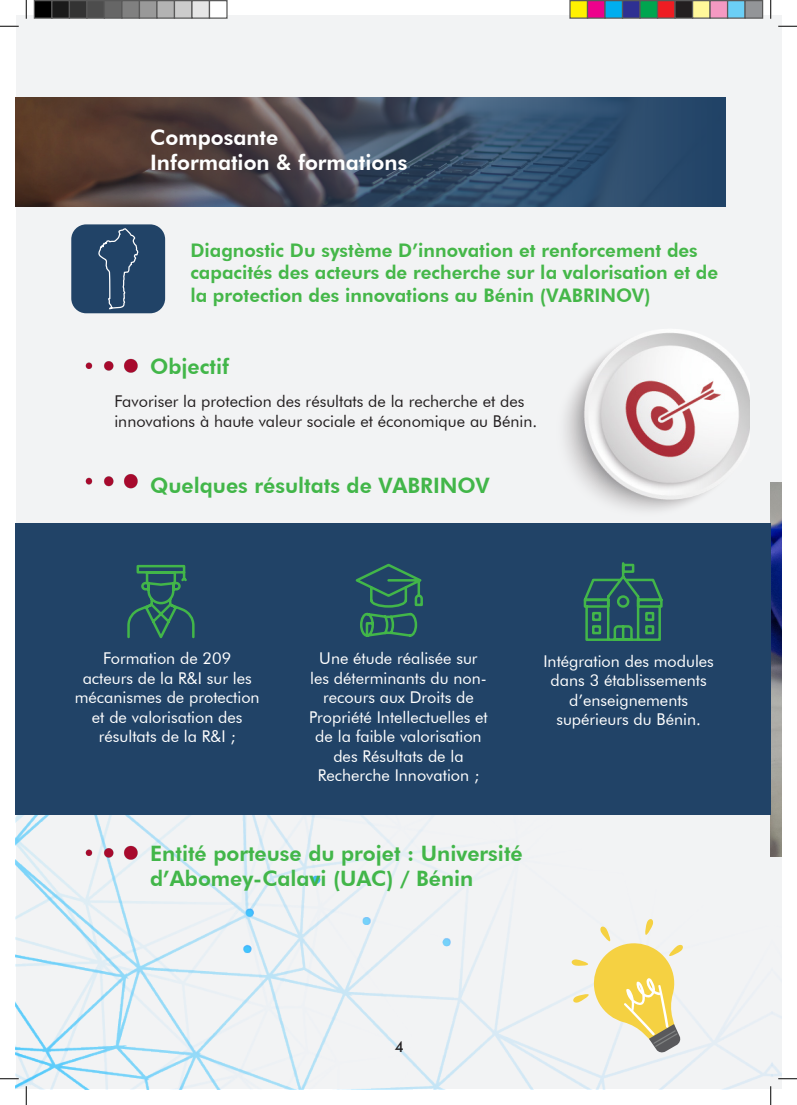
<style>
.page{position:relative;width:797px;height:1105px;background:#fff}
.page>*{position:absolute;margin:0;border:0;box-sizing:border-box;transform-origin:0 0}
.t1{font:800 21.25px/25.5px "Futura BT";color:#42b649}
.t2{font:800 21.25px "Futura BT";color:#fff}
.t3{font:800 18.75px/22.5px "Futura BT";color:#45b749}
.t4{font:16.25px/19.5px "Futura BT";color:#fff;text-align:center}
.t5{font:16.25px/19.5px "Futura BT";color:#231f20}
.t6{font:500 15px "Futura BT";color:#231f20}
</style>
<div class="page">
<div style="left:16px;top:16px;width:765px;height:1073px;background:#f2f3f4"></div>
<img style="left:16px;top:814px;width:754px;height:275px">
<img style="left:770px;top:1012px;width:11px;height:77px">
<img style="left:770px;top:482px;width:11px;height:375px">
<div style="left:16px;top:523px;width:754px;height:291px;background:#214367"></div>
<div style="left:71px;top:224px;width:94px;height:89px;background:#214367;border-radius:15px"></div>
<svg style="left:16px;top:97px;width:709px;height:110px;background:#404756"></svg>
<svg style="left:127px;top:564px;width:68px;height:75px"></svg>
<svg style="left:583px;top:562px;width:80px;height:79px"></svg>
<svg style="left:355px;top:563px;width:68px;height:74px"></svg>
<img style="left:85px;top:358px;width:53px;height:15px">
<img style="left:85px;top:474px;width:53px;height:15px">
<img style="left:80px;top:844px;width:64px;height:24px">
<img style="left:564px;top:329px;width:185px;height:182px">
<svg style="left:571px;top:919px;width:112px;height:134px"></svg>
<svg style="left:98px;top:228px;width:41px;height:82px"></svg>
<svg style="left:0;top:25px;width:19px;height:2px"></svg>
<svg style="left:778px;top:25px;width:19px;height:2px"></svg>
<svg style="left:0;top:1078px;width:19px;height:1px"></svg>
<svg style="left:778px;top:1078px;width:19px;height:1px"></svg>
<svg style="left:25px;top:0;width:2px;height:19px"></svg>
<svg style="left:25px;top:1086px;width:2px;height:19px"></svg>
<svg style="left:770px;top:0;width:1px;height:19px"></svg>
<svg style="left:770px;top:1086px;width:1px;height:19px"></svg>
<div style="left:34px;top:1px;width:18px;height:17px;background:#000"></div>
<div style="left:34px;top:0;width:18px;height:19px;border:1px solid #595959"></div>
<div style="left:52px;top:1px;width:17px;height:17px;background:#1a1a1a"></div>
<div style="left:51px;top:0;width:19px;height:19px;border:1px solid #595959"></div>
<div style="left:69px;top:1px;width:18px;height:17px;background:#333"></div>
<div style="left:69px;top:0;width:19px;height:19px;border:1px solid #595959"></div>
<div style="left:87px;top:1px;width:17px;height:17px;background:#4d4d4d"></div>
<div style="left:86px;top:0;width:19px;height:19px;border:1px solid #595959"></div>
<div style="left:104px;top:1px;width:18px;height:17px;background:#666"></div>
<div style="left:104px;top:0;width:18px;height:19px;border:1px solid #595959"></div>
<div style="left:122px;top:1px;width:17px;height:17px;background:#808080"></div>
<div style="left:121px;top:0;width:19px;height:19px;border:1px solid #595959"></div>
<div style="left:139px;top:1px;width:18px;height:17px;background:#999"></div>
<div style="left:139px;top:0;width:19px;height:19px;border:1px solid #595959"></div>
<div style="left:157px;top:1px;width:17px;height:17px;background:#b3b3b3"></div>
<div style="left:156px;top:0;width:19px;height:19px;border:1px solid #595959"></div>
<div style="left:174px;top:1px;width:18px;height:17px;background:#ccc"></div>
<div style="left:174px;top:0;width:18px;height:19px;border:1px solid #595959"></div>
<div style="left:192px;top:1px;width:17px;height:17px;background:#e6e6e6"></div>
<div style="left:191px;top:0;width:19px;height:19px;border:1px solid #595959"></div>
<div style="left:209px;top:1px;width:18px;height:17px;background:#fff"></div>
<div style="left:209px;top:0;width:19px;height:19px;border:1px solid #595959"></div>
<div style="left:570px;top:1px;width:17px;height:17px;background:#fff101"></div>
<div style="left:569px;top:0;width:19px;height:19px;border:1px solid #595959"></div>
<div style="left:587px;top:1px;width:18px;height:17px;background:#ed028c"></div>
<div style="left:587px;top:0;width:18px;height:19px;border:1px solid #595959"></div>
<div style="left:605px;top:1px;width:17px;height:17px;background:#00aeef"></div>
<div style="left:604px;top:0;width:19px;height:19px;border:1px solid #595959"></div>
<div style="left:622px;top:1px;width:18px;height:17px;background:#2e3092"></div>
<div style="left:622px;top:0;width:18px;height:19px;border:1px solid #595959"></div>
<div style="left:640px;top:1px;width:17px;height:17px;background:#00a54f"></div>
<div style="left:639px;top:0;width:19px;height:19px;border:1px solid #595959"></div>
<div style="left:657px;top:1px;width:18px;height:17px;background:#ee1d23"></div>
<div style="left:657px;top:0;width:18px;height:19px;border:1px solid #595959"></div>
<div style="left:675px;top:1px;width:17px;height:17px;background:#231f20"></div>
<div style="left:674px;top:0;width:19px;height:19px;border:1px solid #595959"></div>
<div style="left:692px;top:1px;width:18px;height:17px;background:#fff79a"></div>
<div style="left:692px;top:0;width:18px;height:19px;border:1px solid #595959"></div>
<div style="left:710px;top:1px;width:17px;height:17px;background:#f499c2"></div>
<div style="left:709px;top:0;width:19px;height:19px;border:1px solid #595959"></div>
<div style="left:727px;top:1px;width:18px;height:17px;background:#6bcff6"></div>
<div style="left:727px;top:0;width:18px;height:19px;border:1px solid #595959"></div>
<div style="left:745px;top:1px;width:17px;height:17px;background:#939598"></div>
<div style="left:744px;top:0;width:19px;height:19px;border:1px solid #595959"></div>
<p class="t2" style="left:150px;top:124px;width:130px">Composante</p>
<p class="t2" style="left:150px;top:150px;width:259px">Information &amp; formations</p>
<p class="t3" style="left:190px;top:239px;width:529px">Diagnostic Du système D’innovation et renforcement des capacités des acteurs de recherche sur la valorisation et de la protection des innovations au Bénin (VABRINOV)</p>
<p class="t1" style="left:150px;top:354px;width:81px">Objectif</p>
<p class="t5" style="left:114px;top:391px;width:424px">Favoriser la protection des résultats de la recherche et des innovations à haute valeur sociale et économique au Bénin.</p>
<p class="t1" style="left:150px;top:472px;width:341px">Quelques résultats de VABRINOV</p>
<p class="t4" style="left:75px;top:648px;width:186px">Formation de 209<br>acteurs de la R&amp;I sur les mécanismes de protection et de valorisation des résultats de la R&amp;I ;</p>
<p class="t4" style="left:309px;top:648px;width:180px">Une étude réalisée sur les déterminants du non&shy;recours aux Droits de<br>Propriété Intellectuelles et de la faible valorisation des Résultats de la<br>Recherche Innovation ;</p>
<p class="t4" style="left:543px;top:651px;width:172px">Intégration des modules dans 3 établissements d’enseignements supérieurs du Bénin.</p>
<p class="t1" style="left:150px;top:840px;width:374px">Entité porteuse du projet : Université d’Abomey-Calavi (UAC) / Bénin</p>
<p class="t6" style="left:394px;top:1037px;width:11px">4</p>
</div>
